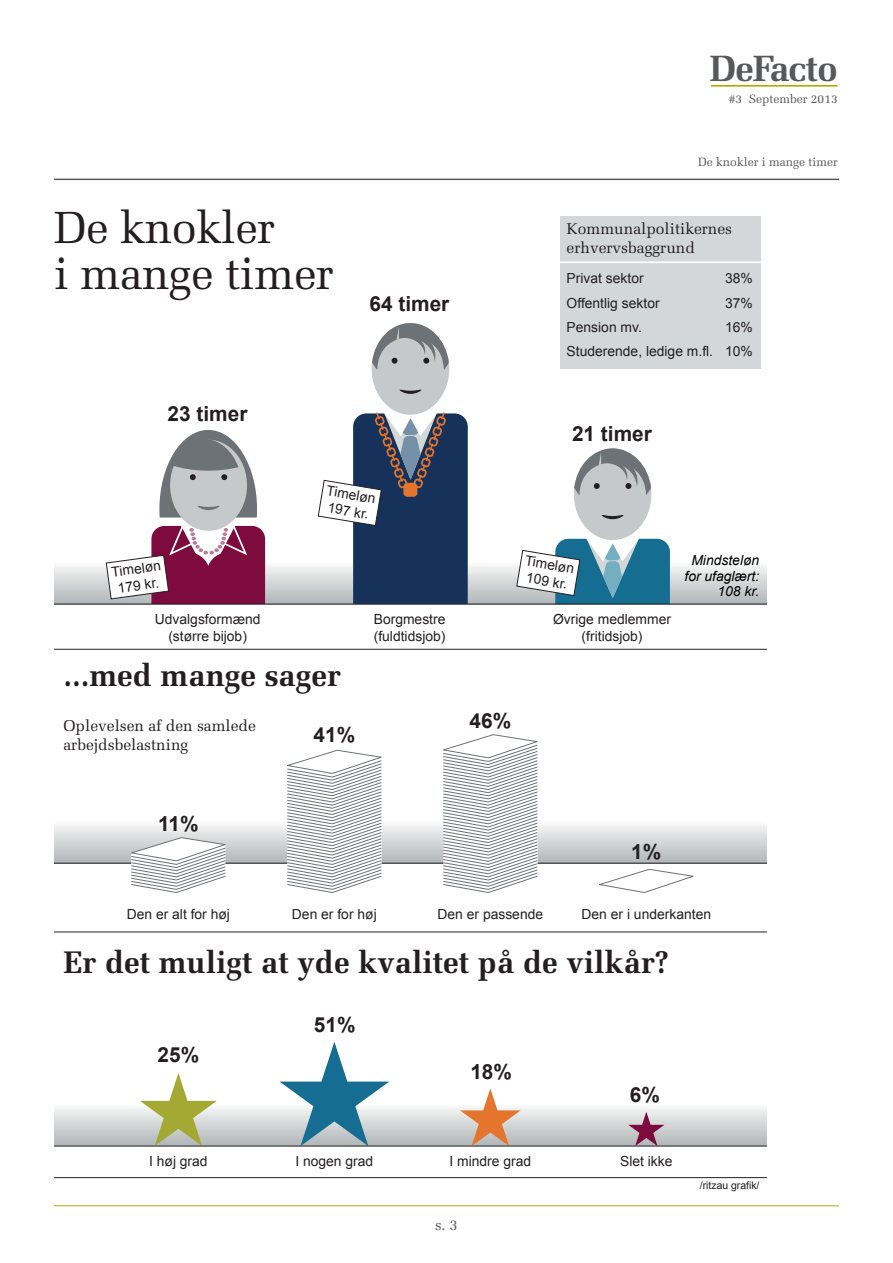
<style>
.page{position:relative;width:893px;height:1263px;background:#fff}
.page>*{position:absolute;margin:0;border:0;box-sizing:border-box;transform-origin:0 0}
.t1{font:700 48.6px "Melior LT Std";color:#231f20}
.t2{font:45px/46.5px "Melior LT Std";letter-spacing:-.01em;color:#231f20}
.t3{font:700 36.6px "Melior LT Std";letter-spacing:-.03em;color:#57585a}
.t4{font:700 31.2px "Melior LT Std";color:#231f20}
.t5{font:700 20.85px "Arial";color:#231f20}
.t6{font:15.6px/18.8px "Melior LT Std";color:#231f20}
.t7{font:15px "Melior LT Std";color:#57585a}
.t8{font:13.8px/16.6px "Arial";color:#231f20}
.t9{font:italic 13.8px/15.6px "Arial";color:#000001;text-align:right}
.t10{font:12px "Melior LT Std";color:#57585a}
.t11{font:10.35px "Arial";color:#231f20}
</style>
<div class="page">
<hr style="left:711px;top:85px;width:127px;height:2px;background:#acab0b">
<hr style="left:54px;top:1205px;width:785px;height:1px;background:#acab0b">
<hr style="left:54px;top:179px;width:785px;height:1px;background:#57585a">
<div style="left:54px;top:820px;width:713px;height:43px;background:linear-gradient(to bottom,#fcfcfb,#b0b5b7)"></div>
<hr style="left:54px;top:863px;width:713px;height:1px;background:#231f20">
<div style="left:54px;top:561px;width:713px;height:43px;background:linear-gradient(to bottom,#fbfcfa,#b0b5b7)"></div>
<div style="left:54px;top:1102px;width:713px;height:44px;background:linear-gradient(to bottom,#fdfdfc,#b1b6b8)"></div>
<hr style="left:54px;top:1177px;width:713px;height:1px;background:#231f20">
<hr style="left:54px;top:649px;width:713px;height:1px;background:#231f20">
<hr style="left:54px;top:931px;width:713px;height:1px;background:#231f20">
<svg style="left:286px;top:749px;width:99px;height:144px"></svg>
<svg style="left:279px;top:1042px;width:110px;height:104px"></svg>
<svg style="left:442px;top:734px;width:99px;height:159px"></svg>
<svg style="left:460px;top:1088px;width:61px;height:58px"></svg>
<svg style="left:628px;top:1112px;width:36px;height:34px"></svg>
<svg style="left:599px;top:868px;width:95px;height:25px"></svg>
<svg style="left:140px;top:1073px;width:77px;height:73px"></svg>
<svg style="left:131px;top:837px;width:98px;height:56px"></svg>
<div style="left:561px;top:216px;width:200px;height:153px;background:#d4d7d7"></div>
<hr style="left:557px;top:261px;width:205px;height:2px;background:#fff">
<hr style="left:54px;top:604px;width:713px;height:1px;background:#231f20">
<hr style="left:54px;top:1146px;width:713px;height:1px;background:#231f20">
<svg style="left:317px;top:323px;width:151px;height:281px"></svg>
<svg style="left:516px;top:448px;width:154px;height:156px"></svg>
<svg style="left:105px;top:430px;width:160px;height:174px"></svg>
<div style="left:33px;top:192px;width:323px;height:144px;background:#fff"></div>
<h3 class="t3" style="left:710px;top:47px;width:129px">DeFacto</h3>
<p class="t10" style="left:729px;top:92px;width:110px">#3 September 2013</p>
<h2 class="t2" style="left:54px;top:204px;width:281px">De knokler<br>i mange timer</h2>
<h1 class="t1" style="left:63px;top:213px;width:252px">De knokler</h1>
<h3 class="t5" style="left:370px;top:290px;width:81px">64 timer</h3>
<h3 class="t5" style="left:168px;top:399px;width:81px">23 timer</h3>
<p class="t8" style="left:328px;top:482px;width:51px;rotate:9deg">Timeløn<br>197 kr.</p>
<p class="t10" style="left:698px;top:155px;width:141px">De knokler i mange timer</p>
<p class="t6" style="left:567px;top:220px;width:167px">Kommunalpolitikernes erhvervsbaggrund</p>
<p class="t8" style="left:567px;top:267px;width:148px;line-height:24.3px">Privat sektor<br>Offentlig sektor<br>Pension mv.<br>Studerende, ledige m.fl.</p>
<p class="t8" style="left:725px;top:267px;width:29px;line-height:24.3px;text-align:justify">38% 37% 16% 10%</p>
<h3 class="t5" style="left:572px;top:420px;width:81px">21 timer</h3>
<p class="t8" style="left:111px;top:564px;width:51px;rotate:-8deg">Timeløn<br>179 kr.</p>
<p class="t9" style="left:684px;top:552px;width:76px">Mindsteløn for ufaglært:<br>108 kr.</p>
<p class="t8" style="left:526px;top:552px;width:51px;rotate:9deg">Timeløn<br>109 kr.</p>
<p class="t8" style="left:155px;top:611px;width:107px;text-align:center">Udvalgsformænd (større bijob)</p>
<p class="t8" style="left:374px;top:611px;width:73px">Borgmestre (fuldtidsjob)</p>
<p class="t8" style="left:553px;top:611px;width:119px;text-align:center">Øvrige medlemmer (fritidsjob)</p>
<h3 class="t4" style="left:63px;top:657px;width:279px">...med mange sager</h3>
<p class="t6" style="left:63px;top:717px;width:194px">Oplevelsen af den samlede arbejdsbelastning</p>
<h3 class="t5" style="left:158px;top:809px;width:42px">11%</h3>
<p class="t8" style="left:127px;top:906px;width:105px">Den er alt for høj</p>
<h3 class="t5" style="left:314px;top:721px;width:43px">41%</h3>
<p class="t8" style="left:292px;top:906px;width:86px">Den er for høj</p>
<h3 class="t5" style="left:469px;top:706px;width:43px">46%</h3>
<p class="t8" style="left:437px;top:906px;width:107px">Den er passende</p>
<h3 class="t5" style="left:631px;top:837px;width:32px">1%</h3>
<p class="t8" style="left:581px;top:906px;width:131px">Den er i underkanten</p>
<h3 class="t4" style="left:63px;top:944px;width:607px">Er det muligt at yde kvalitet på de vilkår?</h3>
<h3 class="t5" style="left:158px;top:1040px;width:43px">25%</h3>
<p class="t8" style="left:149px;top:1152px;width:60px">I høj grad</p>
<h3 class="t5" style="left:314px;top:1011px;width:43px">51%</h3>
<p class="t8" style="left:295px;top:1152px;width:79px">I nogen grad</p>
<h3 class="t5" style="left:470px;top:1058px;width:43px">18%</h3>
<p class="t8" style="left:449px;top:1152px;width:83px">I mindre grad</p>
<p class="t7" style="left:435px;top:1215px;width:24px">s. 3</p>
<h3 class="t5" style="left:630px;top:1081px;width:32px">6%</h3>
<p class="t8" style="left:620px;top:1152px;width:54px">Slet ikke</p>
<p class="t11" style="left:700px;top:1179px;width:61px">/ritzau grafik/</p>
</div>
